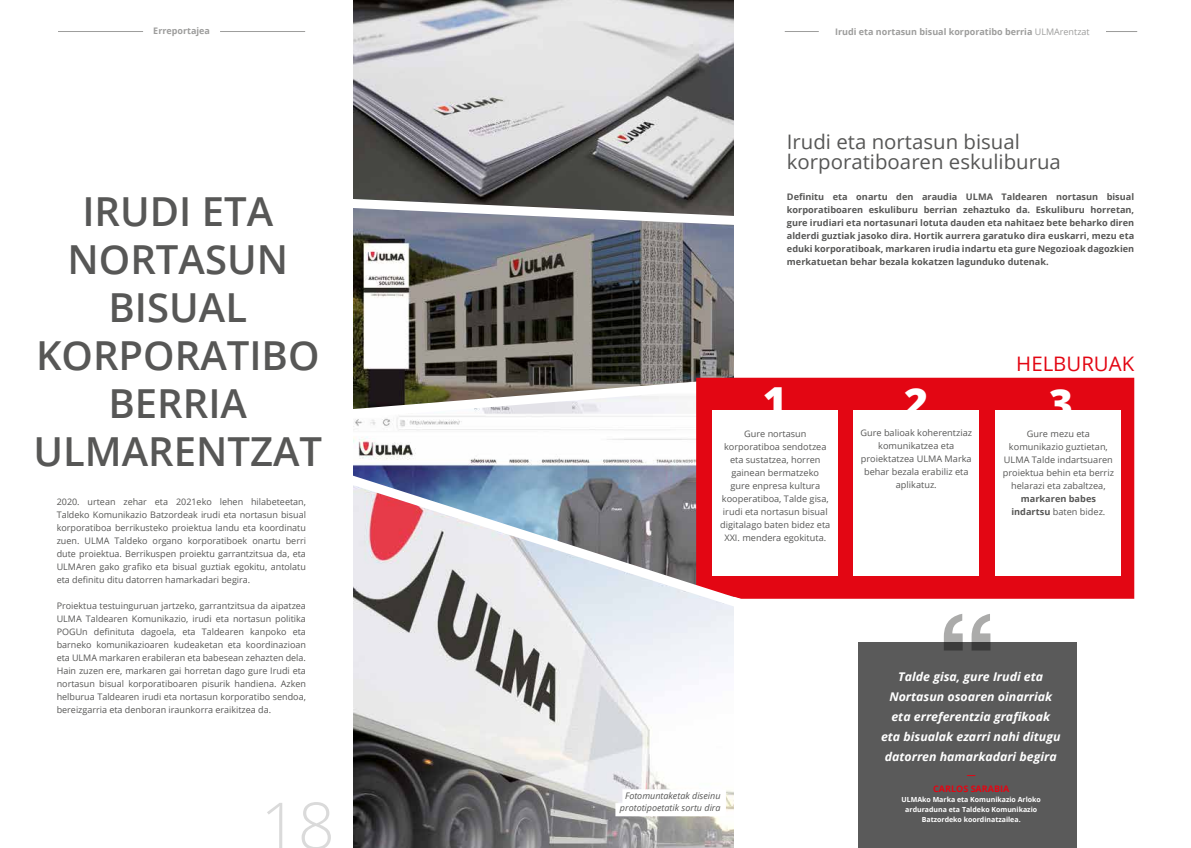
<style>
.page{position:relative;width:1191px;height:848px;background:#fff}
.page>*{position:absolute;margin:0;border:0;box-sizing:border-box;transform-origin:0 0}
.t1{font:300 65px "Open Sans";color:#dadada}
.t2{font:600 40px/48px "Open Sans";color:#575756;text-align:center}
.t3{font:800 40px "Open Sans";color:#fff}
.t4{font:800 40px "Open Sans";color:#fff}
.t5{font:20px/20px "Open Sans";color:#575756}
.t6{font:20px "Open Sans";color:#e30613}
.t7{font:italic 700 12px/20px "Open Sans";color:#fff;text-align:center}
.t8{font:9px/13px "Open Sans";color:#575756;text-align:center}
.t9{font:700 9px/13px "Open Sans";color:#575756;text-align:justify}
.t10{font:700 9px "Open Sans";color:#9d9d9c}
.t11{font:italic 9px/12px "Open Sans";color:#575756;text-align:center}
.t12{font:700 9px/14px "Open Sans";color:#e30613;text-align:center}
.t13{font:700 7px/10px "Open Sans";color:#fff;text-align:center}
.s1{font-weight:400}
</style>
<div class="page">
<hr style="left:966px;top:31px;width:171px;height:1px;background:#9d9d9c">
<hr style="left:784px;top:31px;width:34px;height:1px;background:#9d9d9c">
<div style="left:819px;top:23px;width:286px;height:17px;background:#fff"></div>
<hr style="left:58px;top:31px;width:85px;height:1px;background:#9d9d9c">
<img style="left:353px;top:0;width:380px;height:848px">
<hr style="left:220px;top:31px;width:85px;height:1px;background:#9d9d9c">
<svg style="left:353px;top:194px;width:381px;height:36px"></svg>
<div style="left:858px;top:642px;width:218px;height:206px;background:#5a5a5a"></div>
<svg style="left:943px;top:614px;width:47px;height:36px"></svg>
<svg style="left:615px;top:788px;width:111px;height:28px"></svg>
<svg style="left:353px;top:372px;width:407px;height:51px"></svg>
<div style="left:696px;top:378px;width:438px;height:221px;background:#e30613"></div>
<div style="left:995px;top:410px;width:126px;height:166px;background:#fff"></div>
<div style="left:853px;top:410px;width:126px;height:166px;background:#fff"></div>
<div style="left:712px;top:410px;width:125px;height:166px;background:#fff"></div>
<svg style="left:353px;top:467px;width:410px;height:152px"></svg>
<p class="t10" style="left:153px;top:24px;width:58px">Erreportajea</p>
<h2 class="t2" style="left:33px;top:186px;width:290px">IRUDI ETA<br>NORTASUN<br>BISUAL<br>KORPORATIBO<br>BERRIA<br>ULMARENTZAT</h2>
<p class="t8" style="left:57px;top:495px;width:251px;text-align:justify">2020. urtean zehar eta 2021eko lehen hilabeteetan, Taldeko Komunikazio Batzordeak irudi eta nortasun bisual korporatiboa berrikusteko proiektua landu eta koordinatu zuen. ULMA Taldeko organo korporatiboek onartu berri dute proiektua. Berrikuspen proiektu garrantzitsua da, eta ULMAren gako grafiko eta bisual guztiak egokitu, antolatu eta definitu ditu datorren hamarkadari begira.</p>
<p class="t8" style="left:57px;top:599px;width:251px;text-align:justify">Proiektua testuinguruan jartzeko, garrantzitsua da aipatzea ULMA Taldearen Komunikazio, irudi eta nortasun politika POGUn definituta dagoela, eta Taldearen kanpoko eta barneko komunikazioaren kudeaketan eta koordinazioan eta ULMA markaren erabileran eta babesean zehazten dela.<br>Hain zuzen ere, markaren gai horretan dago gure Irudi eta nortasun bisual korporatiboaren pisurik handiena. Azken helburua Taldearen irudi eta nortasun korporatibo sendoa, bereizgarria eta denboran iraunkorra eraikitzea da.</p>
<h1 class="t1" style="left:261px;top:781px;width:76px">18</h1>
<p class="t10" style="left:835px;top:25px;width:256px">Irudi eta nortasun bisual korporatibo berria <span class="s1">ULMArentzat</span></p>
<h3 class="t5" style="left:787px;top:131px;width:275px">Irudi eta nortasun bisual korporatiboaren eskuliburua</h3>
<p class="t9" style="left:787px;top:190px;width:349px">Definitu eta onartu den araudia ULMA Taldearen nortasun bisual korporatiboaren eskuliburu berrian zehaztuko da. Eskuliburu horretan, gure irudiari eta nortasunari lotuta dauden eta nahitaez bete beharko diren alderdi guztiak jasoko dira. Hortik aurrera garatuko dira euskarri, mezu eta eduki korporatiboak, markaren irudia indartu eta gure Negozioak dagozkien merkatuetan behar bezala kokatzen lagunduko dutenak.</p>
<h3 class="t6" style="left:1016px;top:350px;width:119px">HELBURUAK</h3>
<h2 class="t3" style="left:763px;top:371px;width:26px">1</h2>
<h2 class="t3" style="left:904px;top:372px;width:26px">2</h2>
<h2 class="t4" style="left:1048px;top:373px;width:26px">3</h2>
<p class="t8" style="left:860px;top:426px;width:113px">Gure balioak koherentziaz komunikatzea eta proiektatzea ULMA Marka behar bezala erabiliz eta aplikatuz.</p>
<p class="t8" style="left:1002px;top:427px;width:113px">Gure mezu eta komunikazio guztietan,<br>ULMA Talde indartsuaren proiektua behin eta berriz helarazi eta zabaltzea,</p>
<p class="t9" style="left:1011px;top:492px;width:95px;text-align:center">markaren babes indartsu <span class="s1">baten bidez.</span></p>
<p class="t8" style="left:720px;top:427px;width:112px">Gure nortasun korporatiboa sendotzea eta sustatzea, horren gainean bermatzeko<br>gure enpresa kultura kooperatiboa, Talde gisa, irudi eta nortasun bisual digitalago baten bidez eta<br>XXI. mendera egokituta.</p>
<p class="t11" style="left:620px;top:789px;width:102px">Fotomuntaketak diseinu prototipoetatik sortu dira</p>
<h3 class="t7" style="left:881px;top:666px;width:181px">Talde gisa, gure Irudi eta<br>Nortasun osoaren oinarriak eta erreferentzia grafikoak eta bisualak ezarri nahi ditugu datorren hamarkadari begira</h3>
<p class="t12" style="left:933px;top:768px;width:77px">—<br>CARLOS SARABIA</p>
<p class="t13" style="left:901px;top:794px;width:141px">ULMAko Marka eta Komunikazio Arloko arduraduna eta Taldeko Komunikazio<br>Batzordeko koordinatzailea.</p>
</div>
